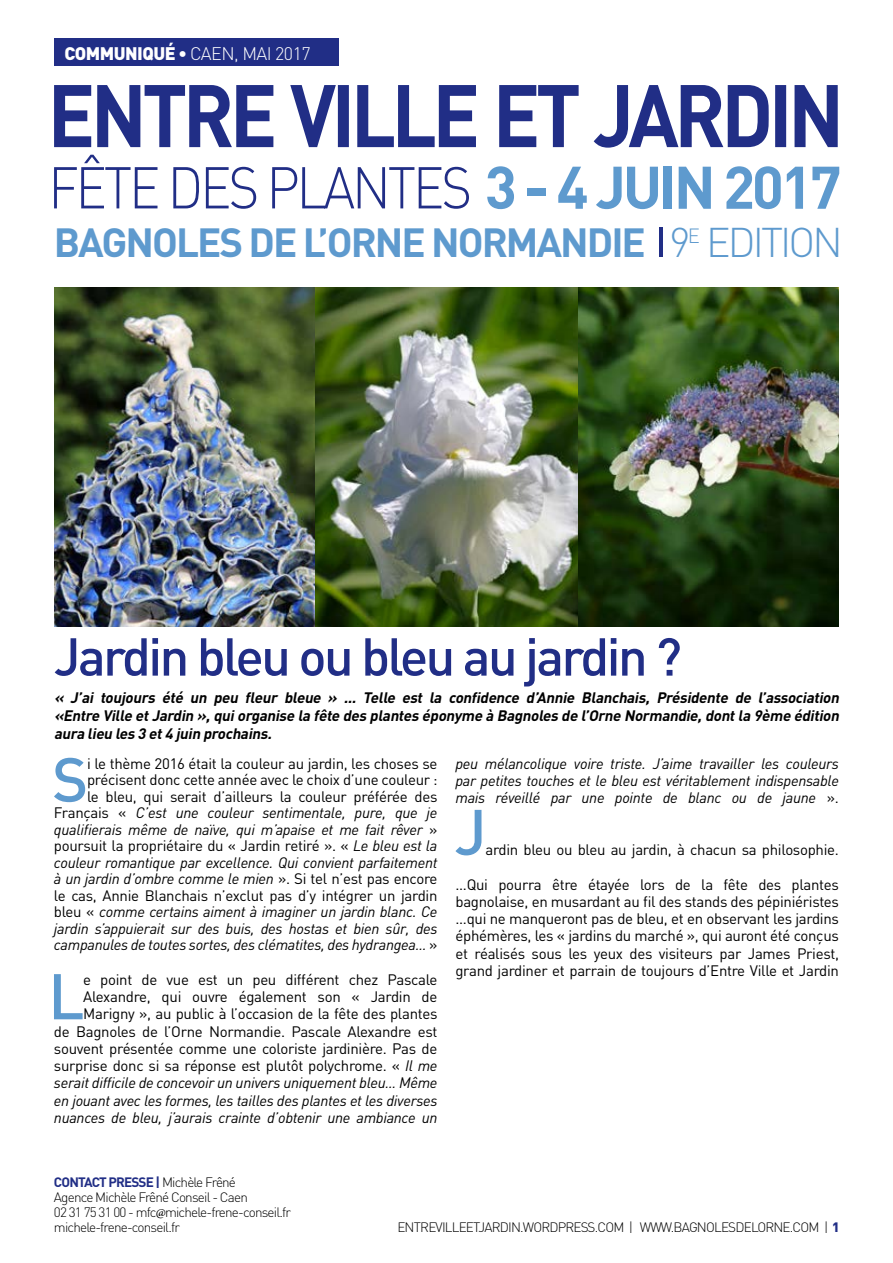
<style>
.page{position:relative;width:893px;height:1263px;background:#fff}
.page>*{position:absolute;margin:0;border:0;box-sizing:border-box;transform-origin:0 0}
.t1{font:500 63.45px "DIN";color:#5e9ace}
.t2{font:500 61.35px "DIN";color:#5e9ace}
.t3{font:700 59.1px "DIN";letter-spacing:-.055em;color:#5e9ace}
.t4{font:500 52.5px "DIN";letter-spacing:-.05em;color:#212e86}
.t5{font:300 40.95px "DIN";letter-spacing:-.07em;color:#5e9ace}
.t6{font:700 40.2px "DIN";letter-spacing:-.05em;color:#5e9ace}
.t7{font:300 18px "DIN";letter-spacing:-.03em;color:#fff}
.t8{font:15px/17.2px "DIN";letter-spacing:-.02em;color:#000;text-align:right}
.t9{font:italic 15px/16.5px "DIN";letter-spacing:-.02em;color:#000;text-align:right}
.t10{font:italic 700 15px/18px "DIN";color:#000;text-align:justify}
.t11{font:300 13.5px/15px "DIN";letter-spacing:-.06em;color:#000}
.s1{font-weight:900}
.s2{font-style:normal}
.s3{font-style:italic}
.s4{font-weight:700;color:#212e86}
.s5{font-family:"Minion Pro";font-weight:400}
.s6{font-weight:900;color:#212e86}
</style>
<div class="page">
<svg style="left:54px;top:155px;width:415px;height:54px"></svg>
<svg style="left:54px;top:85px;width:784px;height:63px"></svg>
<hr style="left:659px;top:228px;width:3px;height:29px;background:#212e86">
<div style="left:54px;top:38px;width:284px;height:28px;background:#212e86"></div>
<img style="left:54px;top:288px;width:785px;height:339px">
<p class="t7" style="left:64px;top:42px;width:248px"><span class="s1">COMMUNIQUÉ •</span> CAEN, MAI 2017</p>
<h3 class="t3" style="left:485px;top:149px;width:358px">3 - 4 JUIN 2017</h3>
<h3 class="t5" style="left:669px;top:217px;width:175px">9<sup>E</sup> EDITION</h3>
<h3 class="t6" style="left:54px;top:216px;width:594px">BAGNOLES DE L’ORNE NORMANDIE</h3>
<h3 class="t4" style="left:54px;top:623px;width:629px">Jardin bleu ou bleu au jardin ?</h3>
<p class="t10" style="left:54px;top:688px;width:790px">« J’ai toujours été un peu fleur bleue » ... Telle est la confidence d’Annie Blanchais, Présidente de l’association «Entre Ville etJardin »,quiorganise la fête des plantes éponyme à Bagnoles de l’Orne Normandie,dontla 9ème édition aura lieu les 3 et4 juin prochains.</p>
<p class="t9" style="left:54px;top:755px;width:385px"><span class="s2">i le thème 2016 était la couleur au jardin, les choses se précisent donc cette année avec le choix d’une couleur :<br>le bleu, qui serait d’ailleurs la couleur préférée des Français «</span> C’est une couleur sentimentale, pure, que je qualifierais même de naïve, qui m’apaise et me fait rêver <span class="s2">» poursuit la propriétaire du « Jardin retiré ». «</span> Le bleu est la couleur romantique par excellence. Qui convient parfaitement à un jardin d’ombre comme le mien <span class="s2">». Si tel n’est pas encore le cas, Annie Blanchais n’exclut pas d’y intégrer un jardin bleu «</span> comme certains aiment à imaginer un jardin blanc. Ce jardin s’appuierait sur des buis, des hostas et bien sûr, des campanules de toutes sortes, des clématites, des hydrangea… <span class="s2">»</span></p>
<h1 class="t1" style="left:48px;top:956px;width:38px">L</h1>
<h2 class="t2" style="left:52px;top:740px;width:38px">S</h2>
<p class="t8" style="left:54px;top:970px;width:385px">e point de vue est un peu différent chez Pascale Alexandre, qui ouvre également son « Jardin de Marigny », au public à l’occasion de la fête des plantes<br>de Bagnoles de l’Orne Normandie. Pascale Alexandre est souvent présentée comme une coloriste jardinière. Pas de surprise donc si sa réponse est plutôt polychrome. « <span class="s3">Il me serait difficile de concevoir un univers uniquement bleu… Même en jouant avec les formes, les tailles des plantes et les diverses nuances de bleu, j’aurais crainte d’obtenir une ambiance un</span></p>
<p class="t9" style="left:455px;top:754px;width:385px;line-height:17.2px;text-align:justify">peu mélancolique voire triste. J’aime travailler les couleurs par petites touches et le bleu est véritablement indispensable mais réveillé par une pointe de blanc ou de jaune <span class="s2">».</span></p>
<h1 class="t1" style="left:455px;top:791px;width:34px">J</h1>
<p class="t8" style="left:485px;top:841px;width:355px">ardin bleu ou bleu au jardin, à chacun sa philosophie.</p>
<p class="t8" style="left:455px;top:875px;width:385px;text-align:justify">...Qui pourra être étayée lors de la fête des plantes bagnolaise, en musardant au fil des stands des pépiniéristes ...qui ne manqueront pas de bleu, et en observant les jardins éphémères, les « jardins du marché », qui auront été conçus et réalisés sous les yeux des visiteurs par James Priest, grand jardiner et parrain de toujours d’Entre Ville et Jardin</p>
<p class="t11" style="left:54px;top:1174px;width:239px"><span class="s4">CONTACT PRESSE |</span> Michèle Frêné<br>Agence Michèle Frêné Conseil - Caen<br>02 31 75 31 00 - mfc<span class="s5">@</span>michele-frene-conseil.fr michele-frene-conseil.fr</p>
<p class="t11" style="left:397px;top:1219px;width:444px">ENTREVILLEETJARDIN.WORDPRESS.COM | WWW.BAGNOLESDELORNE.COM | <span class="s6">1</span></p>
</div>
